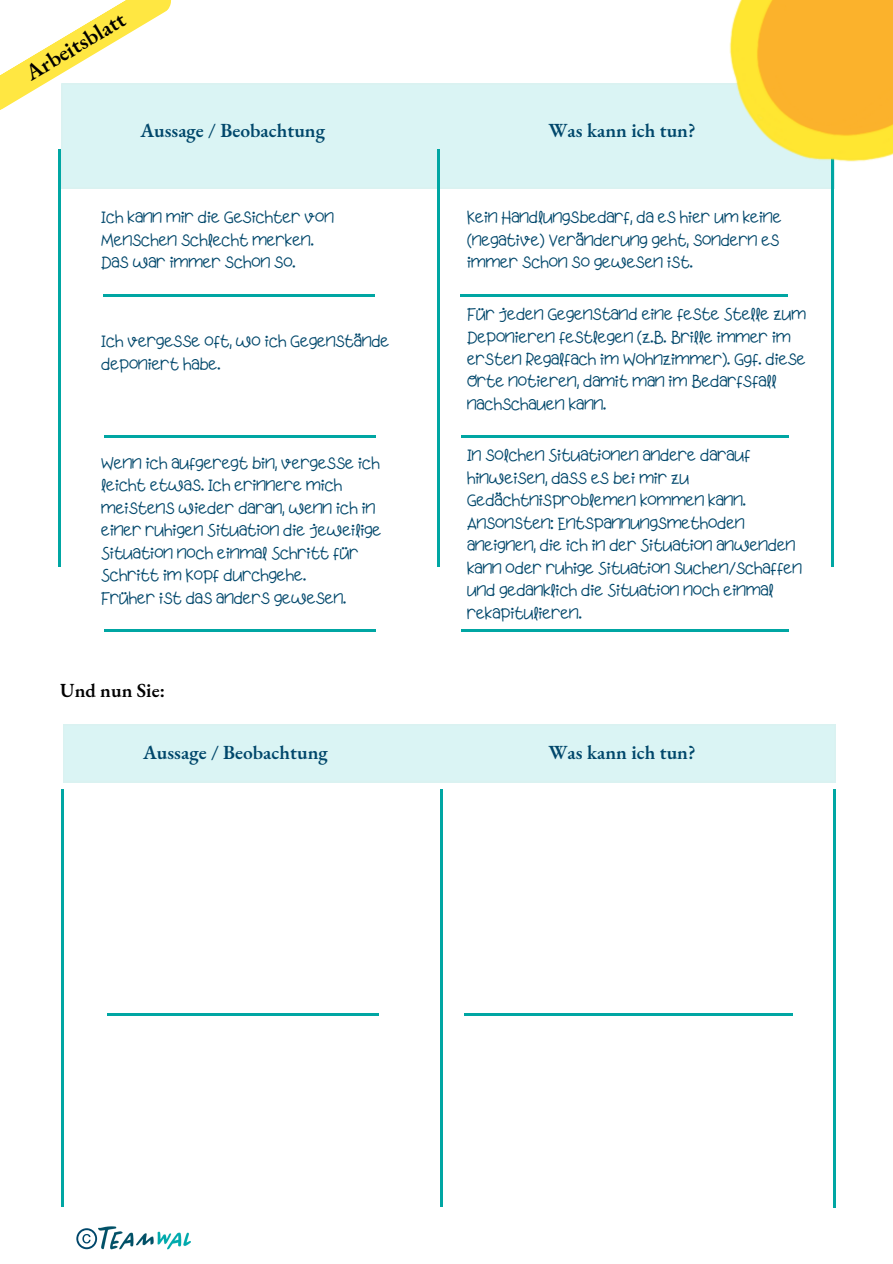
<style>
.page{position:relative;width:893px;height:1264px;background:#fff}
.page>*{position:absolute;margin:0;border:0;box-sizing:border-box;transform-origin:0 0}
.t1{font:600 22.5px "EB Garamond";color:#000}
.t2{font:600 19.5px "EB Garamond";color:#00476b}
.t3{font:600 19.5px "EB Garamond";color:#000}
.t4{font:16.5px/22.5px "Apple Juice";color:#00476b}
</style>
<div class="page">
<div style="left:61px;top:84px;width:561px;height:104px;background:#daf4f4"></div>
<hr style="left:437px;top:149px;width:3px;height:417px;background:#00a6a3">
<hr style="left:831px;top:148px;width:2px;height:418px;background:#00a6a3">
<hr style="left:59px;top:149px;width:2px;height:417px;background:#00a6a3">
<hr style="left:102px;top:294px;width:272px;height:2px;background:#00a6a3">
<hr style="left:459px;top:294px;width:272px;height:2px;background:#00a6a3">
<hr style="left:515px;top:294px;width:272px;height:2px;background:#00a6a3">
<hr style="left:104px;top:435px;width:272px;height:3px;background:#00a6a3">
<hr style="left:461px;top:435px;width:271px;height:3px;background:#00a6a3">
<hr style="left:517px;top:435px;width:271px;height:3px;background:#00a6a3">
<hr style="left:104px;top:629px;width:272px;height:2px;background:#00a6a3">
<hr style="left:461px;top:629px;width:271px;height:2px;background:#00a6a3">
<hr style="left:517px;top:629px;width:271px;height:2px;background:#00a6a3">
<hr style="left:62px;top:789px;width:2px;height:418px;background:#00a6a3">
<div style="left:63px;top:724px;width:772px;height:58px;background:#daf4f4"></div>
<hr style="left:440px;top:789px;width:2px;height:418px;background:#00a6a3">
<hr style="left:833px;top:789px;width:3px;height:418px;background:#00a6a3">
<hr style="left:107px;top:1013px;width:272px;height:3px;background:#00a6a3">
<hr style="left:464px;top:1013px;width:272px;height:3px;background:#00a6a3">
<hr style="left:520px;top:1013px;width:272px;height:3px;background:#00a6a3">
<svg style="left:0;top:0;width:172px;height:111px"></svg>
<img style="left:98px;top:1226px;width:92px;height:24px">
<svg style="left:76px;top:1228px;width:21px;height:21px"></svg>
<img style="left:622px;top:0;width:270px;height:276px">
<h1 class="t1" style="left:20px;top:62px;width:113px;rotate:-31deg">Arbeitsblatt</h1>
<p class="t2" style="left:140px;top:117px;width:186px">Aussage / Beobachtung</p>
<p class="t2" style="left:548px;top:117px;width:149px">Was kann ich tun?</p>
<p class="t4" style="left:101px;top:207px;width:234px">Ich kann mir die Gesichter von<br>Menschen schlecht merken.<br>Das war immer schon so.</p>
<p class="t4" style="left:467px;top:207px;width:316px">Kein Handlungsbedarf, da es hier um keine (negative) Veränderung geht, sondern es immer schon so gewesen ist.</p>
<p class="t4" style="left:101px;top:331px;width:290px">Ich vergesse oft, wo ich Gegenstände deponiert habe.</p>
<p class="t4" style="left:467px;top:303px;width:340px">Für jeden Gegenstand eine feste Stelle zum Deponieren festlegen (z.B. Brille immer im ersten Regalfach im Wohnzimmer). Ggf. diese Orte notieren, damit man im Bedarfsfall nachschauen kann.</p>
<p class="t4" style="left:101px;top:452px;width:282px">Wenn ich aufgeregt bin, vergesse ich leicht etwas. Ich erinnere mich meistens wieder daran, wenn ich in einer ruhigen Situation die jeweilige Situation noch einmal Schritt für Schritt im Kopf durchgehe.<br>Früher ist das anders gewesen.</p>
<p class="t4" style="left:467px;top:445px;width:336px">In solchen Situationen andere darauf hinweisen, dass es bei mir zu Gedächtnisproblemen kommen kann.<br>Ansonsten: Entspannungsmethoden aneignen, die ich in der Situation anwenden kann oder ruhige Situation suchen/schaffen und gedanklich die Situation noch einmal rekapitulieren.</p>
<p class="t3" style="left:60px;top:677px;width:106px">Und nun Sie:</p>
<p class="t2" style="left:143px;top:739px;width:186px">Aussage / Beobachtung</p>
<p class="t2" style="left:548px;top:739px;width:149px">Was kann ich tun?</p>
</div>
